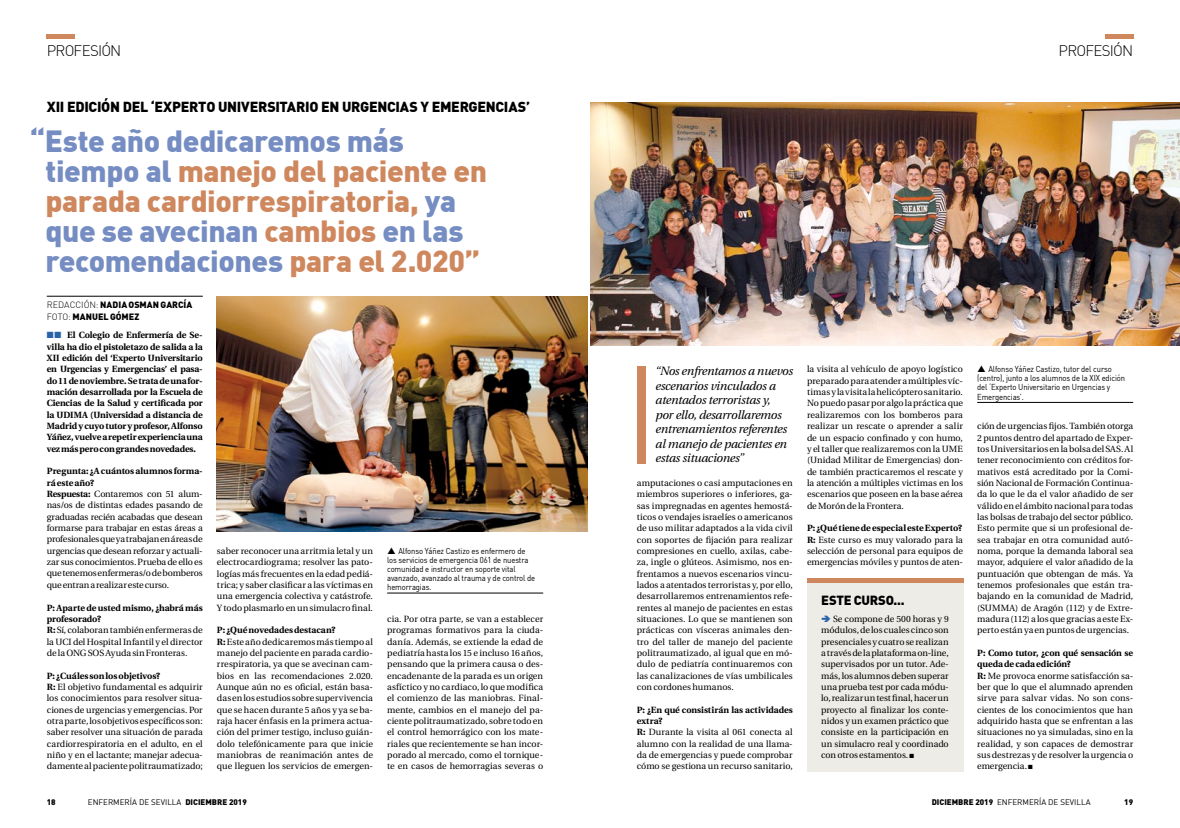
<style>
.page{position:relative;width:1180px;height:828px;background:#fff}
.page>*{position:absolute;margin:0;border:0;box-sizing:border-box;transform-origin:0 0}
.t1{font:900 30px/30px "DIN";letter-spacing:-.015em;color:#758dc2}
.t2{font:300 15px "DIN";letter-spacing:-.05em;color:#000}
.t3{font:900 14.2px "DIN";letter-spacing:-.02em;color:#000}
.t4{font:900 13px "DIN";letter-spacing:-.02em;color:#000}
.t5{font:italic 12px/14.5px "Utopia";letter-spacing:-.02em;color:#000}
.t6{font:9px/11.3px "Utopia";letter-spacing:-.005em;color:#000;text-align:justify}
.t7{font:700 9px/11.3px "Utopia";letter-spacing:-.015em;color:#000;text-align:justify}
.t8{font:900 9px/11.3px "DIN";color:#000}
.t9{font:8.5px/9.1px "DIN";letter-spacing:-.015em;color:#000;scale:.9 1}
.t10{font:8px "DIN";color:#000}
.t11{font:900 8px "DIN";color:#000}
.s1{color:#cf875e}
.s2{font-weight:300}
.s3{color:#2964a9}
.s4{font-weight:700}
.s5{font-weight:900}
</style>
<div class="page">
<hr style="left:47px;top:296px;width:156px;height:1px;background:#000">
<img style="left:590px;top:102px;width:589px;height:244px">
<img style="left:217px;top:296px;width:370px;height:235px">
<hr style="left:387px;top:593px;width:156px;height:1px;background:#000">
<hr style="left:977px;top:402px;width:155px;height:1px;background:#000">
<div style="left:806px;top:583px;width:156px;height:188px;background:#edece6"></div>
<div style="left:806px;top:578px;width:156px;height:5px;background:#cf875e"></div>
<div style="left:636px;top:366px;width:9px;height:97px;background:#cf875e"></div>
<hr style="left:47px;top:34px;width:28px;height:4px;background:#cf875e">
<hr style="left:1104px;top:34px;width:28px;height:4px;background:#cf875e">
<h2 class="t2" style="left:47px;top:42px;width:76px">PROFESIÓN</h2>
<h2 class="t2" style="left:1058px;top:42px;width:76px">PROFESIÓN</h2>
<h3 class="t3" style="left:47px;top:98px;width:484px">XII EDICIÓN DEL ‘EXPERTO UNIVERSITARIO EN URGENCIAS Y EMERGENCIAS’</h3>
<h1 class="t1" style="left:45px;top:125px;width:443px;text-indent:-16px">“Este año dedicaremos más tiempo al <span class="s1">manejo del paciente en parada cardiorrespiratoria,</span> ya que se avecinan <span class="s1">cambios</span> en las recomendaciones <span class="s1">para el 2.020”</span></h1>
<p class="t8" style="left:47px;top:299px;width:147px"><span class="s2">REDACCIÓN:</span> NADIA OSMAN GARCÍA<br><span class="s2">FOTO:</span> MANUEL GÓMEZ</p>
<p class="t7" style="left:47px;top:330px;width:157px"><span class="s3">■■</span> El Colegio de Enfermería de Se&shy;villa ha dio el pistoletazo de salida a la XII edición del ‘Experto Universitario en Urgencias y Emergencias’ el pasa&shy;do 11 de noviembre. Se trata de una for&shy;mación desarrollada por la Escuela de Ciencias de la Salud y certificada por la UDIMA (Universidad a distancia de Madrid y cuyo tutor y profesor, Alfonso Yáñez, vuelve a repetir experiencia una vez más pero con grandes novedades.</p>
<p class="t6" style="left:47px;top:466px;width:157px;text-align:left"><span class="s4">Pregunta: ¿A cuántos alumnos forma&shy;rá este año?<br>Respuesta:</span> Contaremos con 51 alum&shy;nas/os de distintas edades pasando de graduadas recién acabadas que desean formarse para trabajar en estas áreas a profesionales que ya trabajan en áreas de urgencias que desean reforzar y actuali&shy;zar sus conocimientos. Prueba de ello es que tenemos enfermeras/o de bomberos que entran a realizar este curso.</p>
<p class="t6" style="left:47px;top:602px;width:157px;text-align:left"><span class="s4">P: Aparte de usted mismo, ¿habrá más profesorado?<br>R:</span> Sí, colaboran también enfermeras de la UCI del Hospital Infantil y el director de la ONG SOS Ayuda sin Fronteras.</p>
<p class="t6" style="left:47px;top:670px;width:157px;text-align:left"><span class="s4">P: ¿Cuáles son los objetivos?<br>R:</span> El objetivo fundamental es adquirir los conocimientos para resolver situa&shy;ciones de urgencias y emergencias. Por otra parte, los objetivos específicos son: saber resolver una situación de parada cardiorrespiratoria en el adulto, en el niño y en el lactante; manejar adecua&shy;damente al paciente politraumatizado;</p>
<p class="t6" style="left:217px;top:545px;width:157px">saber reconocer una arritmia letal y un electrocardiograma; resolver las pato&shy;logías más frecuentes en la edad pediá&shy;trica; y saber clasificar a las víctimas en una emergencia colectiva y catástrofe.<br>Y todo plasmarlo en un simulacro final.</p>
<p class="t6" style="left:217px;top:624px;width:157px;text-align:left"><span class="s4">P: ¿Qué novedades destacan?<br>R:</span> Este año dedicaremos más tiempo al manejo del paciente en parada cardio&shy;rrespiratoria, ya que se avecinan cam&shy;bios en las recomendaciones 2.020.<br>Aunque aún no es oficial, están basa&shy;das en los estudios sobre supervivencia que se hacen durante 5 años y ya se ba&shy;raja hacer énfasis en la primera actua&shy;ción del primer testigo, incluso guián&shy;dolo telefónicamente para que inicie maniobras de reanimación antes de que lleguen los servicios de emergen-</p>
<p class="t6" style="left:387px;top:613px;width:157px">cia. Por otra parte, se van a establecer programas formativos para la ciuda&shy;danía. Además, se extiende la edad de pediatría hasta los 15 e incluso 16 años, pensando que la primera causa o des&shy;encadenante de la parada es un origen asfíctico y no cardiaco, lo que modifica el comienzo de las maniobras. Final&shy;mente, cambios en el manejo del pa&shy;ciente politraumatizado, sobre todo en el control hemorrágico con los mate&shy;riales que recientemente se han incor&shy;porado al mercado, como el tornique&shy;te en casos de hemorragias severas o</p>
<p class="t9" style="left:387px;top:546px;width:166px;text-indent:11px">Alfonso Yáñez Castizo es enfermero de los servicios de emergencia 061 de nuestra comunidad e instructor en soporte vital avanzado, avanzado al trauma y de control de hemorragias.</p>
<h3 class="t5" style="left:655px;top:364px;width:139px">“Nos enfrentamos a nuevos escenarios vinculados a atentados terroristas y,<br>por ello, desarrollaremos entrenamientos referentes al manejo de pacientes en estas situaciones”</h3>
<p class="t6" style="left:636px;top:477px;width:157px">amputaciones o casi amputaciones en miembros superiores o inferiores, ga&shy;sas impregnadas en agentes hemostá&shy;ticos o vendajes israelíes o americanos de uso militar adaptados a la vida civil con soportes de fijación para realizar compresiones en cuello, axilas, cabe&shy;za, ingle o glúteos. Asimismo, nos en&shy;frentamos a nuevos escenarios vincu&shy;lados a atentados terroristas y, por ello, desarrollaremos entrenamientos refe&shy;rentes al manejo de pacientes en estas situaciones. Lo que se mantienen son prácticas con vísceras animales den&shy;tro del taller de manejo del paciente politraumatizado, al igual que en mó&shy;dulo de pediatría continuaremos con las canalizaciones de vías umbilicales con cordones humanos.</p>
<p class="t6" style="left:636px;top:704px;width:157px;text-align:left"><span class="s4">P: ¿En qué consistirán las actividades extra?<br>R:</span> Durante la visita al 061 conecta al alumno con la realidad de una llama&shy;da de emergencias y puede comprobar cómo se gestiona un recurso sanitario,</p>
<p class="t6" style="left:806px;top:364px;width:157px">la visita al vehículo de apoyo logístico preparado para atender a múltiples víc&shy;timas y la visita la helicóptero sanitario.<br>No puedo pasar por algo la práctica que realizaremos con los bomberos para realizar un rescate o aprender a salir de un espacio confinado y con humo, y el taller que realizaremos con la UME (Unidad Militar de Emergencias) don&shy;de también practicaremos el rescate y la atención a múltiples victimas en los escenarios que poseen en la base aérea de Morón de la Frontera.</p>
<p class="t6" style="left:806px;top:523px;width:157px"><span class="s4">P: ¿Qué tiene de especial este Experto?<br>R:</span> Este curso es muy valorado para la selección de personal para equipos de emergencias móviles y puntos de aten-</p>
<h3 class="t4" style="left:821px;top:591px;width:85px">ESTE CURSO...</h3>
<p class="t6" style="left:821px;top:613px;width:129px;text-indent:12px">Se compone de 500 horas y 9 módulos, de los cuales cinco son presenciales y cuatro se realizan a través de la plataforma on-line, supervisados por un tutor. Ade&shy;más, los alumnos deben superar una prueba test por cada módu&shy;lo, realizar un test final, hacer un proyecto al finalizar los conte&shy;nidos y un examen práctico que consiste en la participación en un simulacro real y coordinado con otros estamentos. ■</p>
<p class="t9" style="left:977px;top:364px;width:166px;text-indent:11px">Alfonso Yáñez Castizo, tutor del curso (centro), junto a los alumnos de la XIX edición del ‘Experto Universitario en Urgencias y Emergencias’.</p>
<p class="t6" style="left:977px;top:420px;width:157px">ción de urgencias fijos. También otorga 2 puntos dentro del apartado de Exper&shy;tos Universitarios en la bolsa del SAS. Al tener reconocimiento con créditos for&shy;mativos está acreditado por la Comi&shy;sión Nacional de Formación Continua&shy;da lo que le da el valor añadido de ser válido en el ámbito nacional para todas las bolsas de trabajo del sector público.<br>Esto permite que si un profesional de&shy;sea trabajar en otra comunidad autó&shy;noma, porque la demanda laboral sea mayor, adquiere el valor añadido de la puntuación que obtengan de más. Ya tenemos profesionales que están tra&shy;bajando en la comunidad de Madrid, (SUMMA) de Aragón (112) y de Extre&shy;madura (112) a los que gracias a este Ex&shy;perto están ya en puntos de urgencias.</p>
<p class="t6" style="left:977px;top:647px;width:157px;text-align:left"><span class="s4">P: Como tutor, ¿con qué sensación se queda de cada edición?<br>R:</span> Me provoca enorme satisfacción sa&shy;ber que lo que el alumnado aprenden sirve para salvar vidas. No son cons&shy;cientes de los conocimientos que han adquirido hasta que se enfrentan a las situaciones no ya simuladas, sino en la realidad, y son capaces de demostrar sus destrezas y de resolver la urgencia o emergencia. ■</p>
<p class="t11" style="left:47px;top:797px;width:10px">18</p>
<p class="t10" style="left:88px;top:797px;width:160px">ENFERMERÍA DE SEVILLA <span class="s5">DICIEMBRE 2019</span></p>
<p class="t10" style="left:931px;top:797px;width:160px"><span class="s5">DICIEMBRE 2019</span> ENFERMERÍA DE SEVILLA</p>
<p class="t11" style="left:1124px;top:797px;width:10px">19</p>
</div>
